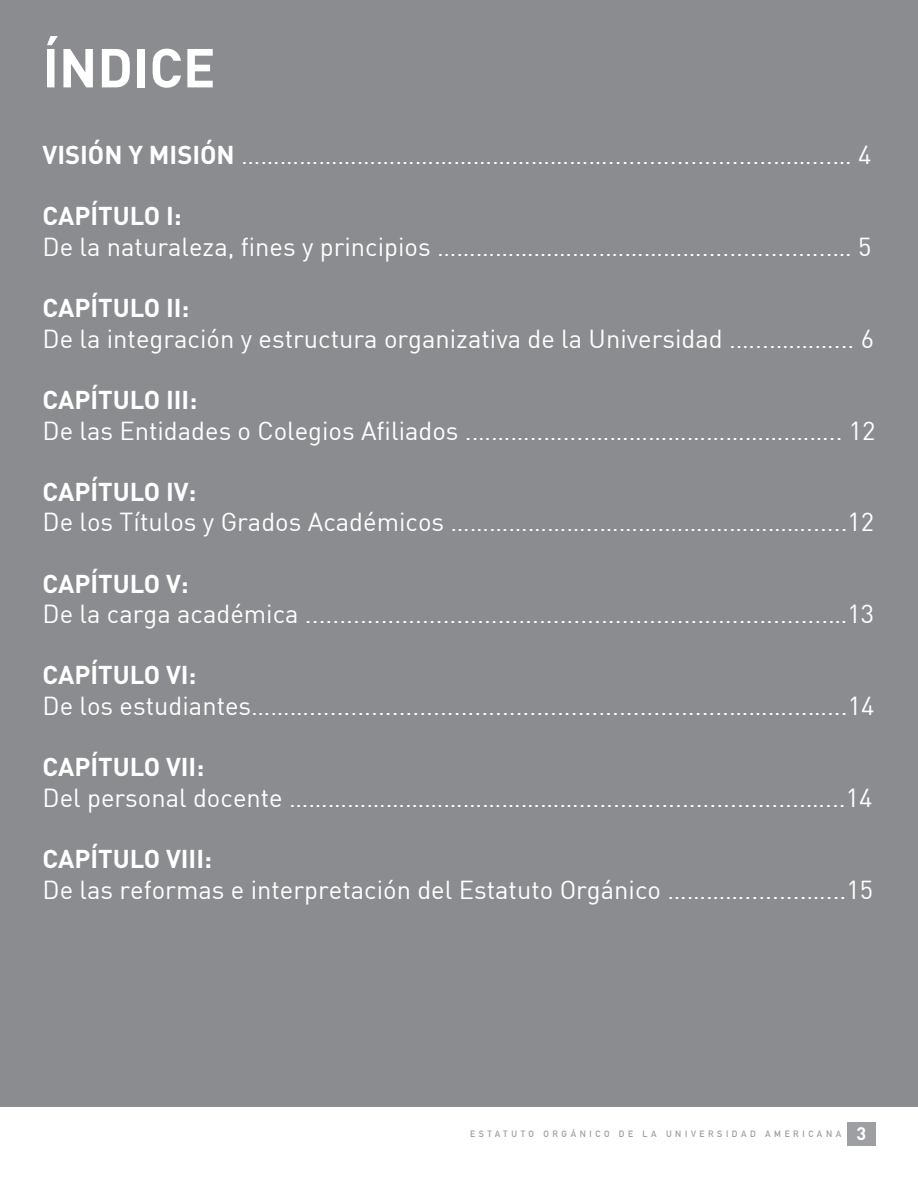
<style>
.page{position:relative;width:918px;height:1188px;background:#fff}
.page>*{position:absolute;margin:0;border:0;box-sizing:border-box;transform-origin:0 0}
.Títulos-internos{font:700 54px "DIN";color:#fff}
.Subtítulos{font:25.5px "DIN";color:#fff}
.Subtítulos-2{font:700 25.5px "DIN";color:#fff}
.t1{font:700 9px "DIN Alternate";letter-spacing:.4em;color:#9d9fa2}
.s1{font-weight:700}
.s2{font-family:"DIN";font-size:18px;color:#fff}
</style>
<div class="page">
<div style="left:0;top:0;width:918px;height:1107px;background:#8a8c8f"></div>
<div style="left:847px;top:1122px;width:28px;height:23px;background:#9d9fa2"></div>
<p class="Títulos-internos" style="left:43px;top:33px;width:175px">ÍNDICE</p>
<p class="Subtítulos" style="left:43px;top:139px;width:830px"><span class="s1">VISIÓN Y MISIÓN</span> …………………………………………………........................……...… 4</p>
<p class="Subtítulos-2" style="left:43px;top:200px;width:141px">CAPÍTULO I:</p>
<p class="Subtítulos" style="left:43px;top:231px;width:831px">De la naturaleza, fines y principios ……………………..……………...................… 5</p>
<p class="Subtítulos-2" style="left:43px;top:291px;width:148px">CAPÍTULO II:</p>
<p class="Subtítulos" style="left:43px;top:323px;width:833px">De la integración y estructura organizativa de la Universidad .…...………... 6</p>
<p class="Subtítulos-2" style="left:43px;top:383px;width:156px">CAPÍTULO III:</p>
<p class="Subtítulos" style="left:43px;top:415px;width:835px">De las Entidades o Colegios Afiliados .………..…....………………………….…….. 12</p>
<p class="Subtítulos-2" style="left:43px;top:475px;width:156px">CAPÍTULO IV:</p>
<p class="Subtítulos" style="left:43px;top:506px;width:833px">De los Títulos y Grados Académicos …………………..……….…….……………......12</p>
<p class="Subtítulos-2" style="left:43px;top:567px;width:148px">CAPÍTULO V:</p>
<p class="Subtítulos" style="left:43px;top:598px;width:833px">De la carga académica ............................................................................…13</p>
<p class="Subtítulos-2" style="left:43px;top:659px;width:156px">CAPÍTULO VI:</p>
<p class="Subtítulos" style="left:43px;top:690px;width:833px">De los estudiantes……….............................................................………...…...14</p>
<p class="Subtítulos-2" style="left:43px;top:750px;width:163px">CAPÍTULO VII:</p>
<p class="Subtítulos" style="left:43px;top:782px;width:831px">Del personal docente ……………………………………….................................…...14</p>
<p class="Subtítulos-2" style="left:43px;top:842px;width:171px">CAPÍTULO VIII:</p>
<p class="Subtítulos" style="left:43px;top:874px;width:832px">De las reformas e interpretación del Estatuto Orgánico ………….........…...15</p>
<p class="t1" style="left:470px;top:1127px;width:398px">ESTATUTO ORGÁNICO DE LA UNIVERSIDAD AMERICANA <span class="s2">3</span></p>
</div>
